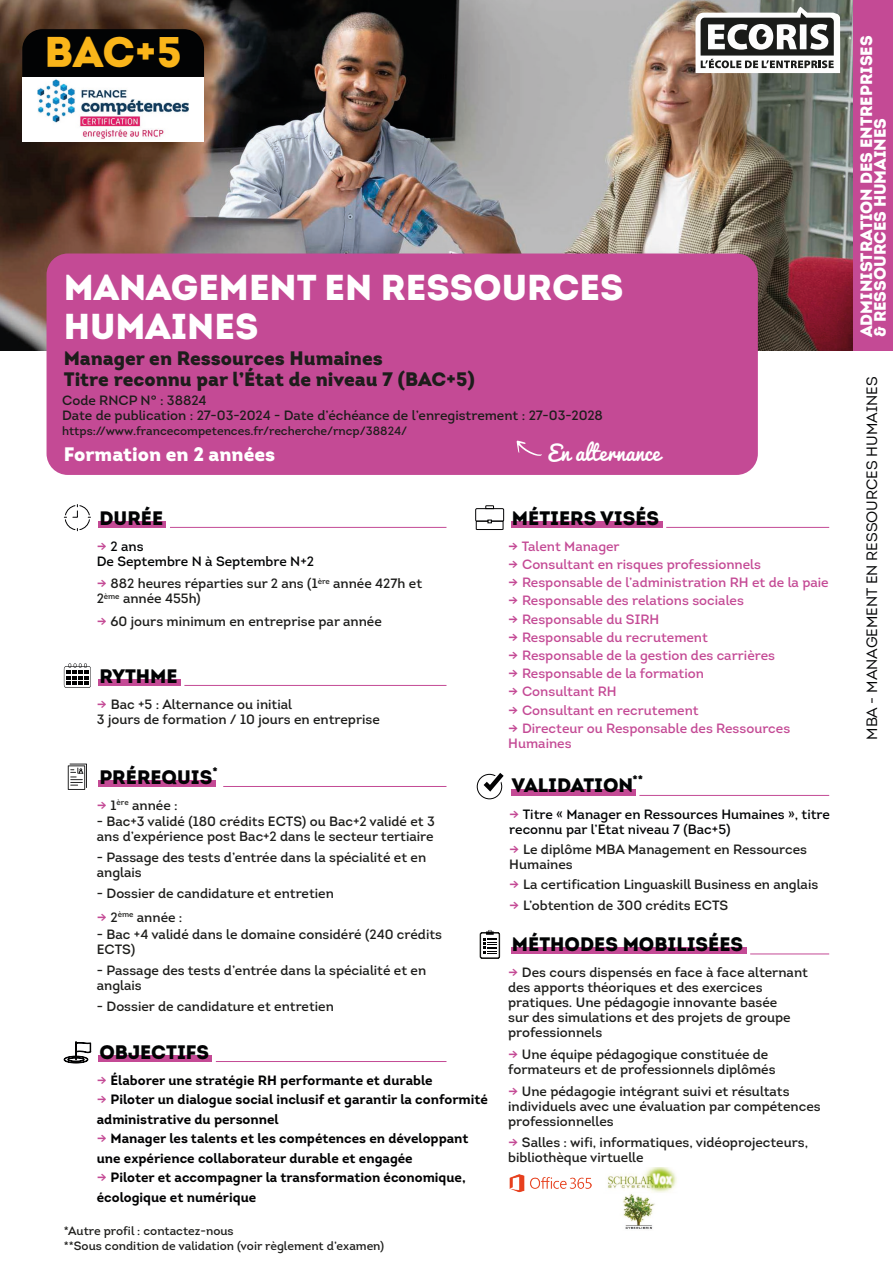
<style>
.page{position:relative;width:893px;height:1263px;background:#fff}
.page>*{position:absolute;margin:0;border:0;box-sizing:border-box;transform-origin:0 0}
.t1{font:42.9px "Intro Black Alt";color:#fab51a}
.t2{font:36px/39px "Intro Black Alt";color:#fff}
.t3{font:21px "Pacifico";color:#fff}
.t4{font:900 19.5px "Intro";color:#020304}
.t5{font:900 19.5px/21px "Intro";color:#1d1d1b}
.t6{font:900 19.5px "Intro";color:#fff}
.t7{font:16.5px/13.5px "Intro Black Alt";color:#fff}
.t8{font:15px "Intro Book Caps";color:#020304}
.t9{font:13.5px/15px "Intro";color:#1d1d1b}
.t10{font:13.5px/15px "Intro";color:#c44a95}
.t11{font:700 13.5px/19.5px "Intro";color:#020203}
.t12{font:13.5px/15px "Intro";color:#020304}
.t13{font:12px/15px "Intro";color:#1d1d1b}
.t14{font:900 12px "Intro";color:#020304}
.s1{color:#c44a95}
.s2{font-weight:400;color:#c44a95}
</style>
<div class="page">
<img style="left:0;top:0;width:853px;height:350px">
<svg style="left:64px;top:504px;width:26px;height:27px"></svg>
<svg style="left:475px;top:505px;width:29px;height:25px"></svg>
<svg style="left:64px;top:1041px;width:27px;height:22px"></svg>
<div style="left:47px;top:253px;width:711px;height:222px;background:#c44a95;border-radius:21px"></div>
<div style="left:98px;top:521px;width:68px;height:7px;background:#c44a95"></div>
<hr style="left:170px;top:527px;width:276px;height:1px;background:#c44a95">
<div style="left:511px;top:521px;width:151px;height:7px;background:#c44a95"></div>
<hr style="left:666px;top:527px;width:163px;height:1px;background:#c44a95">
<div style="left:98px;top:1055px;width:114px;height:7px;background:#c44a95"></div>
<hr style="left:216px;top:1061px;width:230px;height:1px;background:#c44a95">
<div style="left:22px;top:29px;width:182px;height:48px;background:#020304"></div>
<svg style="left:516px;top:440px;width:26px;height:16px"></svg>
<svg style="left:68px;top:764px;width:19px;height:26px"></svg>
<div style="left:98px;top:780px;width:118px;height:7px;background:#c44a95"></div>
<svg style="left:64px;top:663px;width:27px;height:25px"></svg>
<div style="left:98px;top:679px;width:82px;height:7px;background:#c44a95"></div>
<hr style="left:184px;top:685px;width:262px;height:1px;background:#c44a95">
<hr style="left:223px;top:786px;width:223px;height:1px;background:#c44a95">
<svg style="left:480px;top:930px;width:20px;height:29px"></svg>
<div style="left:511px;top:947px;width:235px;height:7px;background:#c44a95"></div>
<hr style="left:750px;top:954px;width:79px;height:1px;background:#c44a95">
<div style="left:477px;top:774px;width:25px;height:25px;border:1px solid #020203;border-radius:50%"></div>
<svg style="left:484px;top:773px;width:19px;height:19px"></svg>
<div style="left:511px;top:789px;width:124px;height:7px;background:#c44a95"></div>
<hr style="left:639px;top:795px;width:190px;height:1px;background:#c44a95">
<div style="left:853px;top:0;width:40px;height:350px;background:#c44a95"></div>
<div style="left:22px;top:77px;width:182px;height:64px;background:#fff"></div>
<img style="left:38px;top:79px;width:151px;height:60px">
<svg style="left:695px;top:7px;width:145px;height:66px"></svg>
<img style="left:509px;top:1174px;width:82px;height:19px">
<img style="left:607px;top:1167px;width:70px;height:62px">
<h1 class="t1" style="left:45px;top:24px;width:139px">BAC+5</h1>
<h2 class="t2" style="left:64px;top:267px;width:561px">MANAGEMENT EN RESSOURCES<br>HUMAINES</h2>
<h3 class="t5" style="left:64px;top:347px;width:413px">Manager en Ressources Humaines<br>Titre reconnu par l’État de niveau 7 (BAC+5)</h3>
<p class="t9" style="left:62px;top:392px;width:542px">Code RNCP N° : 38824<br>Date de publication : 27-03-2024 - Date d’échéance de l’enregistrement : 27-03-2028</p>
<p class="t13" style="left:62px;top:423px;width:347px">https://www.francecompetences.fr/recherche/rncp/38824/</p>
<h3 class="t6" style="left:64px;top:441px;width:213px">Formation en 2 années</h3>
<h3 class="t3" style="left:548px;top:442px;width:114px">En alternance</h3>
<h3 class="t4" style="left:99px;top:505px;width:65px">DURÉE</h3>
<h3 class="t4" style="left:512px;top:505px;width:149px">MÉTIERS VISÉS</h3>
<p class="t12" style="left:97px;top:538px;width:219px"><span class="s1">→</span> 2 ans<br>De Septembre N à Septembre N+2</p>
<p class="t9" style="left:97px;top:576px;width:327px"><span class="s1">→</span> 882 heures réparties sur 2 ans (1<sup>ère</sup> année 427h et<br>2<sup>ème</sup> année 455h)</p>
<p class="t9" style="left:97px;top:613px;width:287px"><span class="s1">→</span> 60 jours minimum en entreprise par année</p>
<h3 class="t4" style="left:99px;top:663px;width:80px">RYTHME</h3>
<p class="t9" style="left:97px;top:696px;width:284px"><span class="s1">→</span> Bac +5 : Alternance ou initial<br>3 jours de formation / 10 jours en entreprise</p>
<h3 class="t4" style="left:99px;top:764px;width:114px">PRÉREQUIS</h3>
<p class="t14" style="left:213px;top:763px;width:7px">*</p>
<p class="t9" style="left:97px;top:797px;width:82px"><span class="s1">→</span> 1<sup>ère</sup> année :</p>
<p class="t9" style="left:97px;top:814px;width:339px">- Bac+3 validé (180 crédits ECTS) ou Bac+2 validé et 3 ans d’expérience post Bac+2 dans le secteur tertiaire</p>
<p class="t9" style="left:97px;top:850px;width:331px">- Passage des tests d’entrée dans la spécialité et en anglais</p>
<p class="t9" style="left:97px;top:886px;width:239px">- Dossier de candidature et entretien</p>
<p class="t9" style="left:97px;top:910px;width:87px"><span class="s1">→</span> 2<sup>ème</sup> année :</p>
<p class="t9" style="left:97px;top:926px;width:347px">- Bac +4 validé dans le domaine considéré (240 crédits<br>ECTS)</p>
<p class="t9" style="left:97px;top:962px;width:331px">- Passage des tests d’entrée dans la spécialité et en anglais</p>
<p class="t9" style="left:97px;top:998px;width:239px">- Dossier de candidature et entretien</p>
<h3 class="t4" style="left:99px;top:1039px;width:111px">OBJECTIFS</h3>
<p class="t11" style="left:97px;top:1070px;width:337px"><span class="s2">→</span> Élaborer une stratégie RH performante et durable</p>
<p class="t11" style="left:97px;top:1090px;width:393px"><span class="s2">→</span> Piloter un dialogue social inclusif et garantir la conformité administrative du personnel</p>
<p class="t11" style="left:97px;top:1129px;width:373px"><span class="s2">→</span> Manager les talents et les compétences en développant une expérience collaborateur durable et engagée</p>
<p class="t11" style="left:97px;top:1168px;width:370px"><span class="s2">→</span> Piloter et accompagner la transformation économique, écologique et numérique</p>
<p class="t13" style="left:64px;top:1223px;width:322px">*Autre profil : contactez-nous<br>**Sous condition de validation (voir règlement d’examen)</p>
<p class="t10" style="left:508px;top:538px;width:113px">→ Talent Manager</p>
<p class="t10" style="left:508px;top:557px;width:254px">→ Consultant en risques professionnels</p>
<p class="t10" style="left:508px;top:575px;width:322px">→ Responsable de l’administration RH et de la paie</p>
<p class="t10" style="left:508px;top:593px;width:237px">→ Responsable des relations sociales</p>
<p class="t10" style="left:508px;top:611px;width:153px">→ Responsable du SIRH</p>
<p class="t10" style="left:508px;top:629px;width:201px">→ Responsable du recrutement</p>
<p class="t10" style="left:508px;top:648px;width:268px">→ Responsable de la gestion des carrières</p>
<p class="t10" style="left:508px;top:666px;width:197px">→ Responsable de la formation</p>
<p class="t10" style="left:508px;top:684px;width:110px">→ Consultant RH</p>
<p class="t10" style="left:508px;top:702px;width:192px">→ Consultant en recrutement</p>
<p class="t10" style="left:508px;top:720px;width:283px">→ Directeur ou Responsable des Ressources<br>Humaines</p>
<h3 class="t4" style="left:512px;top:772px;width:133px">VALIDATION<sup>**</sup></h3>
<p class="t12" style="left:509px;top:806px;width:322px"><span class="s1">→</span> Titre « Manager en Ressources Humaines », titre reconnu par l’Etat niveau 7 (Bac+5)</p>
<p class="t9" style="left:509px;top:842px;width:299px"><span class="s1">→</span> Le diplôme MBA Management en Ressources<br>Humaines</p>
<p class="t9" style="left:509px;top:877px;width:310px"><span class="s1">→</span> La certification Linguaskill Business en anglais</p>
<p class="t9" style="left:509px;top:898px;width:221px"><span class="s1">→</span> L’obtention de 300 crédits ECTS</p>
<h3 class="t4" style="left:512px;top:932px;width:233px">MÉTHODES MOBILISÉES</h3>
<p class="t9" style="left:508px;top:965px;width:301px"><span class="s1">→</span> Des cours dispensés en face à face alternant des apports théoriques et des exercices pratiques. Une pédagogie innovante basée<br>sur des simulations et des projets de groupe professionnels</p>
<p class="t9" style="left:508px;top:1047px;width:269px"><span class="s1">→</span> Une équipe pédagogique constituée de formateurs et de professionnels diplômés</p>
<p class="t9" style="left:508px;top:1083px;width:314px"><span class="s1">→</span> Une pédagogie intégrant suivi et résultats individuels avec une évaluation par compétences professionnelles</p>
<p class="t9" style="left:508px;top:1135px;width:301px"><span class="s1">→</span> Salles : wifi, informatiques, vidéoprojecteurs, bibliothèque virtuelle</p>
<p class="t7" style="left:859px;top:337px;width:303px;rotate:-90deg">ADMINISTRATION DES ENTREPRISES &amp; RESSOURCES HUMAINES</p>
<p class="t8" style="left:863px;top:740px;width:364px;rotate:-90deg">mba - management en ressources humaines</p>
</div>
